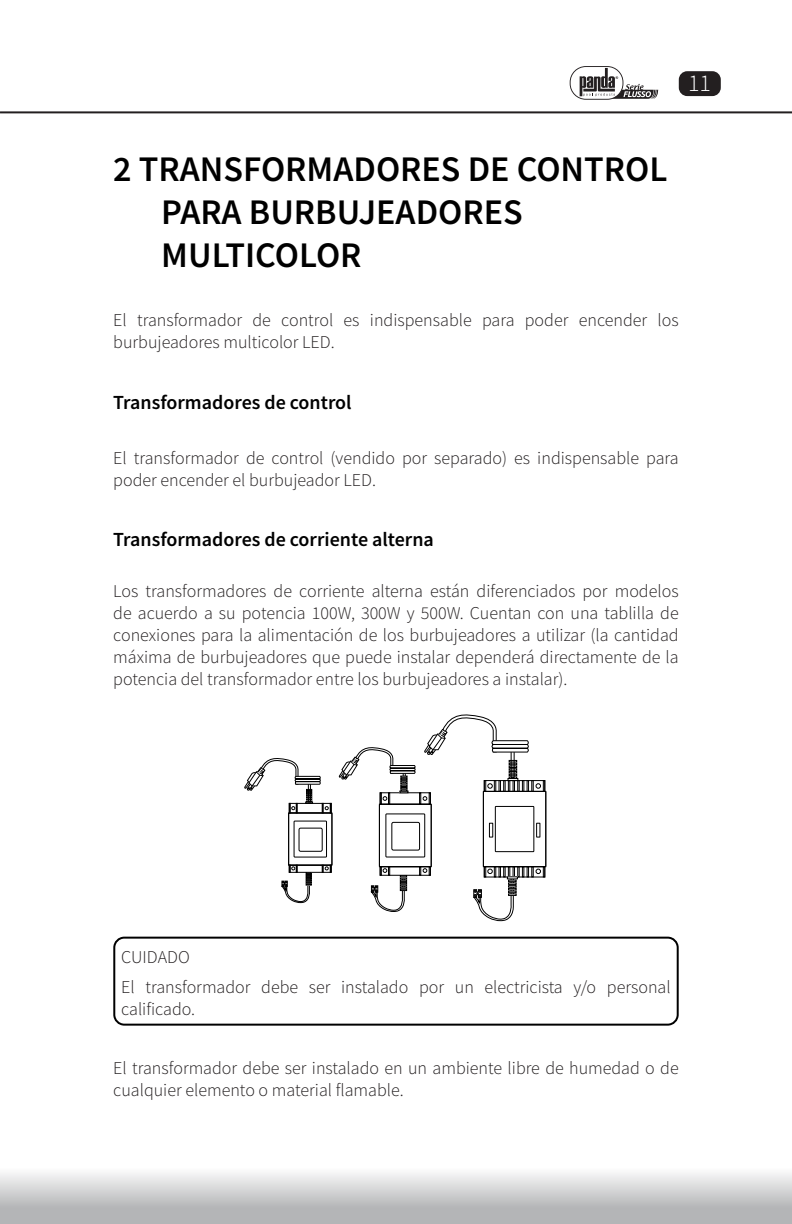
<style>
.page{position:relative;width:792px;height:1224px;background:#fff}
.page>*{position:absolute;margin:0;border:0;box-sizing:border-box;transform-origin:0 0}
.t1{font:600 36px/43.2px "Source Sans Pro";color:#000}
.t2{font:300 24px "Source Sans Pro";color:#fff}
.h3__subtítulos{font:600 20px "Source Sans Pro";color:#000}
.t3{font:300 18px/22px "Source Sans Pro";color:#231f20}
</style>
<div class="page">
<div style="left:679px;top:71px;width:42px;height:25px;background:#231f20;border-radius:8px"></div>
<div style="left:0;top:1167px;width:792px;height:57px;background:linear-gradient(to bottom,#f9f9f9,#a4a5a8)"></div>
<hr style="left:0;top:111px;width:792px;height:2px;background:#231f20">
<svg style="left:570px;top:66px;width:88px;height:34px"></svg>
<div style="left:386px;top:814px;width:39px;height:43px;border:1px solid #000"></div>
<div style="left:380px;top:866px;width:51px;height:10px;border:1px solid #000"></div>
<svg style="left:419px;top:867px;width:12px;height:9px"></svg>
<div style="left:379px;top:804px;width:53px;height:63px;border:1px solid #000"></div>
<div style="left:392px;top:822px;width:28px;height:28px;border:1px solid #000;border-radius:2px"></div>
<svg style="left:371px;top:866px;width:36px;height:46px"></svg>
<div style="left:294px;top:821px;width:33px;height:36px;border:1px solid #000"></div>
<div style="left:289px;top:865px;width:43px;height:8px;border:1px solid #000"></div>
<svg style="left:322px;top:865px;width:10px;height:8px"></svg>
<div style="left:288px;top:813px;width:44px;height:52px;border:1px solid #000"></div>
<div style="left:299px;top:828px;width:24px;height:24px;border:1px solid #000;border-radius:2px"></div>
<svg style="left:281px;top:865px;width:31px;height:38px"></svg>
<svg style="left:244px;top:758px;width:88px;height:55px"></svg>
<div style="left:308px;top:784px;width:3px;height:18px;border:1px solid #000"></div>
<div style="left:495px;top:806px;width:39px;height:46px;border:1px solid #000"></div>
<div style="left:483px;top:791px;width:63px;height:76px;border:1px solid #000"></div>
<div style="left:536px;top:823px;width:4px;height:14px;border:1px solid #000"></div>
<div style="left:489px;top:823px;width:4px;height:14px;border:1px solid #000"></div>
<svg style="left:473px;top:866px;width:72px;height:55px"></svg>
<svg style="left:339px;top:714px;width:206px;height:91px"></svg>
<div style="left:511px;top:752px;width:3px;height:26px;border:1px solid #000"></div>
<div style="left:113px;top:937px;width:566px;height:89px;border:2px solid #000;border-radius:10px"></div>
<h2 class="t2" style="left:688px;top:68px;width:24px">11</h2>
<p class="t1" style="left:161px;top:147px;width:508px;text-indent:-48px">2 TRANSFORMADORES DE CONTROL<br>PARA BURBUJEADORES<br>MULTICOLOR</p>
<p class="t3" style="left:113px;top:309px;width:567px">El transformador de control es indispensable para poder encender los burbujeadores multicolor LED.</p>
<p class="h3__subtítulos" style="left:113px;top:389px;width:240px">Transformadores de control</p>
<p class="t3" style="left:113px;top:447px;width:567px">El transformador de control (vendido por separado) es indispensable para poder encender el burbujeador LED.</p>
<p class="h3__subtítulos" style="left:113px;top:527px;width:322px">Transformadores de corriente alterna</p>
<p class="t3" style="left:113px;top:580px;width:567px;text-align:justify">Los transformadores de corriente alterna están diferenciados por modelos de acuerdo a su potencia 100W, 300W y 500W. Cuentan con una tablilla de conexiones para la alimentación de los burbujeadores a utilizar (la cantidad máxima de burbujeadores que puede instalar dependerá directamente de la potencia del transformador entre los burbujeadores a instalar).</p>
<p class="t3" style="left:121px;top:946px;width:70px">CUIDADO</p>
<p class="t3" style="left:121px;top:976px;width:551px">El transformador debe ser instalado por un electricista y/o personal calificado.</p>
<p class="t3" style="left:113px;top:1057px;width:567px">El transformador debe ser instalado en un ambiente libre de humedad o de cualquier elemento o material flamable.</p>
</div>
